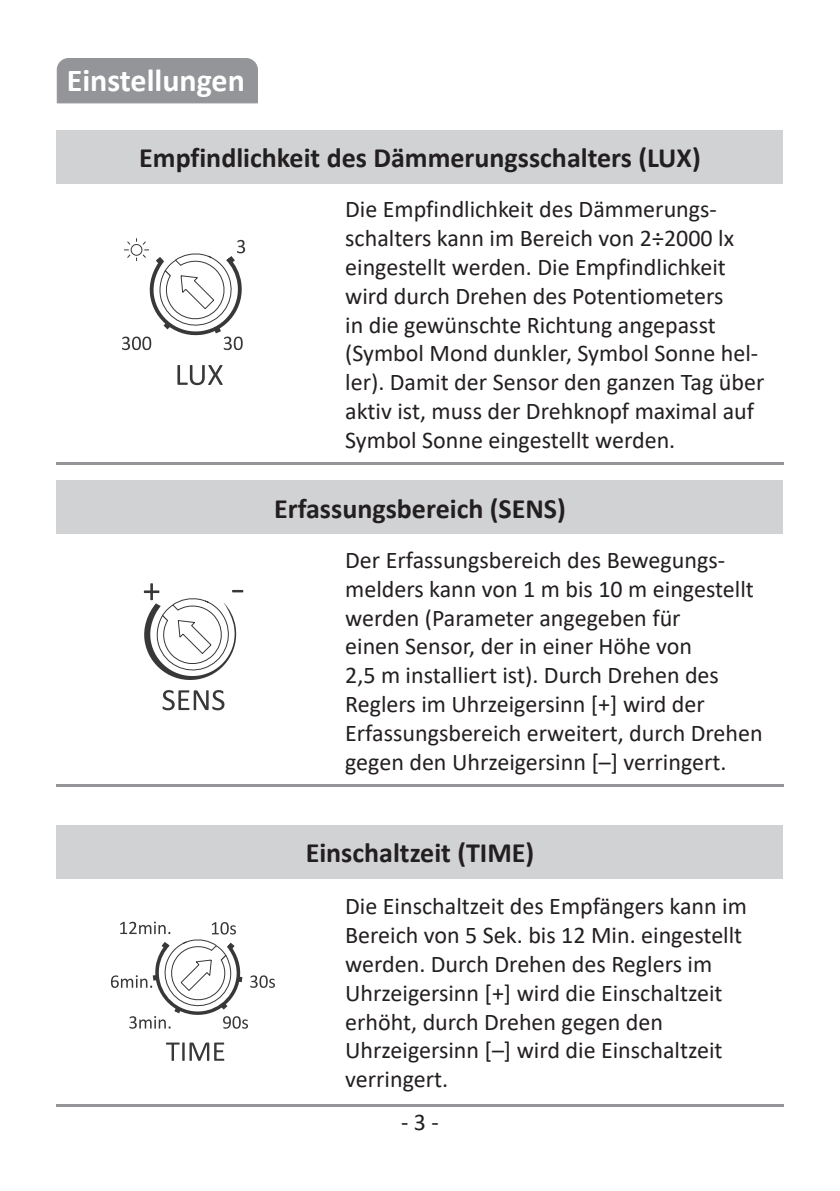
<style>
.page{position:relative;width:840px;height:1191px;background:#fff}
.page>*{position:absolute;margin:0;border:0;box-sizing:border-box;transform-origin:0 0}
.t1{font:700 32px "Calibri";color:#fff}
.t2{font:700 28px "Calibri";color:#231f20}
.t3{font:24px/28.8px "Calibri";color:#231f20}
</style>
<div class="page">
<div style="left:57px;top:130px;width:725px;height:53px;background:#d1d2d4"></div>
<hr style="left:57px;top:463px;width:272px;height:2px;background:#939598">
<hr style="left:329px;top:463px;width:453px;height:2px;background:#939598">
<svg style="left:122px;top:238px;width:123px;height:147px"></svg>
<div style="left:57px;top:481px;width:725px;height:53px;background:#d1d2d4"></div>
<hr style="left:57px;top:784px;width:272px;height:2px;background:#939598">
<hr style="left:329px;top:784px;width:453px;height:2px;background:#939598">
<svg style="left:143px;top:583px;width:100px;height:127px"></svg>
<div style="left:57px;top:825px;width:725px;height:53px;background:#d1d2d4"></div>
<hr style="left:57px;top:1104px;width:272px;height:2px;background:#939598">
<hr style="left:329px;top:1104px;width:453px;height:2px;background:#939598">
<svg style="left:111px;top:921px;width:164px;height:139px"></svg>
<div style="left:57px;top:58px;width:201px;height:45px;background:#939598"></div>
<h1 class="t1" style="left:67px;top:58px;width:180px">Einstellungen</h1>
<p class="t2" style="left:139px;top:138px;width:562px">Empfindlichkeit des Dämmerungsschalters (LUX)</p>
<p class="t3" style="left:345px;top:194px;width:420px">Die Empfindlichkeit des Dämmerungs&shy;schalters kann im Bereich von 2÷2000 lx eingestellt werden. Die Empfindlichkeit wird durch Drehen des Potentiometers<br>in die gewünschte Richtung angepasst (Symbol Mond dunkler, Symbol Sonne hel&shy;ler). Damit der Sensor den ganzen Tag über aktiv ist, muss der Drehknopf maximal auf Symbol Sonne eingestellt werden.</p>
<p class="t2" style="left:274px;top:489px;width:293px">Erfassungsbereich (SENS)</p>
<p class="t3" style="left:345px;top:545px;width:419px">Der Erfassungsbereich des Bewegungs&shy;melders kann von 1 m bis 10 m eingestellt werden (Parameter angegeben für<br>einen Sensor, der in einer Höhe von<br>2,5 m installiert ist). Durch Drehen des Reglers im Uhrzeigersinn [+] wird der Erfassungsbereich erweitert, durch Drehen gegen den Uhrzeigersinn [–] verringert.</p>
<p class="t2" style="left:305px;top:833px;width:230px">Einschaltzeit (TIME)</p>
<p class="t3" style="left:345px;top:891px;width:403px">Die Einschaltzeit des Empfängers kann im Bereich von 5 Sek. bis 12 Min. eingestellt werden. Durch Drehen des Reglers im Uhrzeigersinn [+] wird die Einschaltzeit erhöht, durch Drehen gegen den Uhrzeigersinn [–] wird die Einschaltzeit verringert.</p>
<p class="t3" style="left:401px;top:1106px;width:39px">- 3 -</p>
</div>
